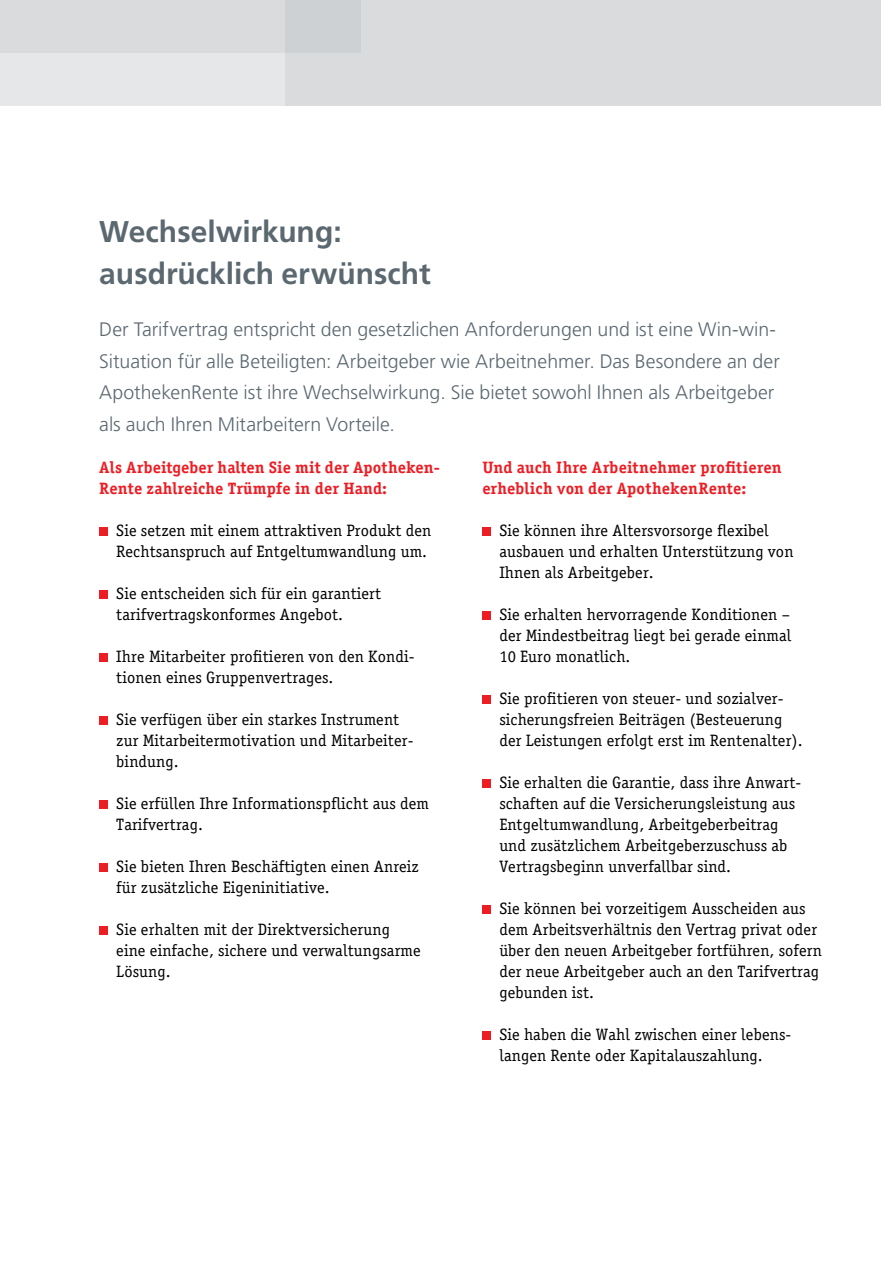
<style>
.page{position:relative;width:881px;height:1263px;background:#fff}
.page>*{position:absolute;margin:0;border:0;box-sizing:border-box;transform-origin:0 0}
.t1{font:700 30px/42px "Frutiger LT";color:#5b6870}
.t2{font:300 19.5px/31.5px "Frutiger LT";color:#5b6870}
.t3{font:16.5px/21px "Officina Serif LT";letter-spacing:.005em;color:#000}
.t4{font:700 16.5px/21px "Officina Serif LT";letter-spacing:.005em;color:#ed1d24}
</style>
<div class="page">
<div style="left:0;top:0;width:880px;height:105px;background:#e6e7e8"></div>
<div style="left:0;top:0;width:360px;height:53px;background:#d9dbdd"></div>
<div style="left:285px;top:0;width:595px;height:105px;background:#d9dbdd"></div>
<div style="left:99px;top:527px;width:9px;height:9px;background:#ed1d24"></div>
<div style="left:99px;top:590px;width:9px;height:8px;background:#ed1d24"></div>
<div style="left:99px;top:653px;width:9px;height:9px;background:#ed1d24"></div>
<div style="left:99px;top:716px;width:9px;height:8px;background:#ed1d24"></div>
<div style="left:99px;top:800px;width:9px;height:8px;background:#ed1d24"></div>
<div style="left:99px;top:863px;width:9px;height:9px;background:#ed1d24"></div>
<div style="left:99px;top:926px;width:9px;height:9px;background:#ed1d24"></div>
<div style="left:482px;top:527px;width:8px;height:9px;background:#ed1d24"></div>
<div style="left:482px;top:611px;width:8px;height:9px;background:#ed1d24"></div>
<div style="left:482px;top:695px;width:8px;height:9px;background:#ed1d24"></div>
<div style="left:482px;top:779px;width:8px;height:9px;background:#ed1d24"></div>
<div style="left:482px;top:905px;width:8px;height:9px;background:#ed1d24"></div>
<div style="left:482px;top:1031px;width:8px;height:9px;background:#ed1d24"></div>
<h1 class="t1" style="left:99px;top:210px;width:333px">Wechselwirkung: ausdrücklich erwünscht</h1>
<p class="t2" style="left:99px;top:314px;width:681px">Der Tarifvertrag entspricht den gesetzlichen Anforderungen und ist eine Win-win-Situation für alle Beteiligten: Arbeitgeber wie Arbeitnehmer. Das Besondere an der ApothekenRente ist ihre Wechselwirkung. Sie bietet sowohl Ihnen als Arbeitgeber als auch Ihren Mitarbeitern Vorteile.</p>
<p class="t4" style="left:99px;top:456px;width:342px">Als Arbeitgeber halten Sie mit der Apotheken-<br>Rente zahlreiche Trümpfe in der Hand:</p>
<p class="t3" style="left:116px;top:519px;width:316px">Sie setzen mit einem attraktiven Produkt den<br>Rechtsanspruch auf Entgeltumwandlung um.</p>
<p class="t3" style="left:116px;top:582px;width:266px">Sie entscheiden sich für ein garantiert tarifvertragskonformes Angebot.</p>
<p class="t3" style="left:116px;top:645px;width:299px">Ihre Mitarbeiter profitieren von den Kondi&shy;tionen eines Gruppenvertrages.</p>
<p class="t3" style="left:116px;top:708px;width:297px">Sie verfügen über ein starkes Instrument zur Mitarbeitermotivation und Mitarbeiter&shy;bindung.</p>
<p class="t3" style="left:116px;top:792px;width:314px">Sie erfüllen Ihre Informationspflicht aus dem<br>Tarifvertrag.</p>
<p class="t3" style="left:116px;top:855px;width:304px">Sie bieten Ihren Beschäftigten einen Anreiz für zusätzliche Eigeninitiative.</p>
<p class="t3" style="left:116px;top:918px;width:306px">Sie erhalten mit der Direktversicherung eine einfache, sichere und verwaltungsarme<br>Lösung.</p>
<p class="t4" style="left:482px;top:456px;width:300px">Und auch Ihre Arbeitnehmer profitieren erheblich von der ApothekenRente:</p>
<p class="t3" style="left:499px;top:519px;width:295px">Sie können ihre Altersvorsorge flexibel ausbauen und erhalten Unterstützung von<br>Ihnen als Arbeitgeber.</p>
<p class="t3" style="left:499px;top:603px;width:293px;text-align:justify">Sie erhalten hervorragende Konditionen – der Mindestbeitrag liegt bei gerade einmal 10 Euro monatlich.</p>
<p class="t3" style="left:499px;top:687px;width:305px">Sie profitieren von steuer- und sozialver&shy;sicherungsfreien Beiträgen (Besteuerung der Leistungen erfolgt erst im Rentenalter).</p>
<p class="t3" style="left:499px;top:771px;width:303px">Sie erhalten die Garantie, dass ihre Anwart&shy;schaften auf die Versicherungsleistung aus Entgeltumwandlung, Arbeitgeberbeitrag und zusätzlichem Arbeitgeberzuschuss ab Vertragsbeginn unverfallbar sind.</p>
<p class="t3" style="left:499px;top:897px;width:324px">Sie können bei vorzeitigem Ausscheiden aus dem Arbeitsverhältnis den Vertrag privat oder über den neuen Arbeitgeber fortführen, sofern der neue Arbeitgeber auch an den Tarifvertrag gebunden ist.</p>
<p class="t3" style="left:499px;top:1023px;width:292px">Sie haben die Wahl zwischen einer lebens&shy;langen Rente oder Kapitalauszahlung.</p>
</div>
